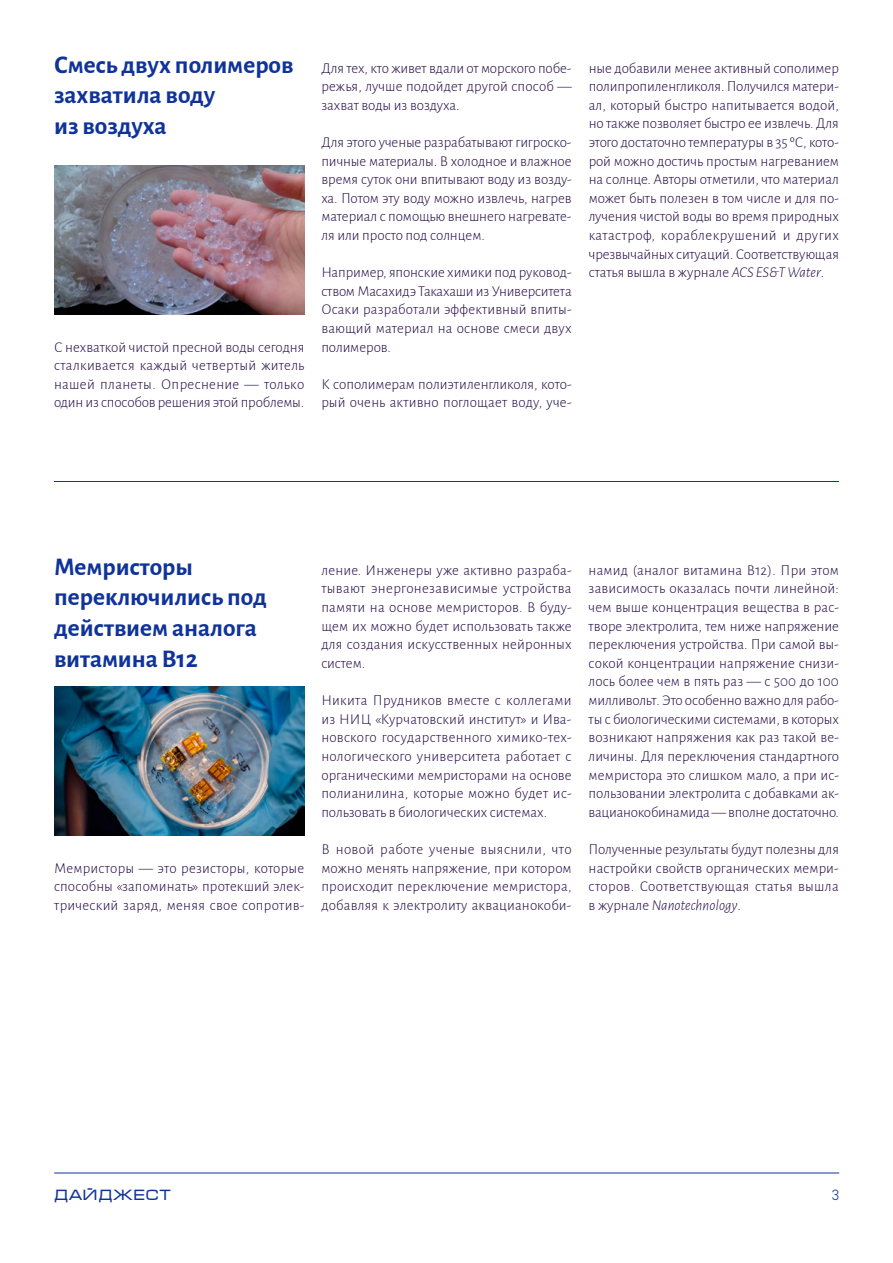
<style>
.page{position:relative;width:893px;height:1263px;background:#fff}
.page>*{position:absolute;margin:0;border:0;box-sizing:border-box;transform-origin:0 0}
.t1{font:700 25.5px/30.6px "Alegreya Sans";color:#0f3399}
.t2{font:300 15px/18.6px "Alegreya Sans";color:#240a45;text-align:justify}
.t3{font:15px "Micra";color:#0f3399}
.t4{font:300 15px "DIN2014";color:#0f3399}
.s1{font-style:italic}
</style>
<div class="page">
<hr style="left:54px;top:1172px;width:785px;height:1px;background:#0f3399">
<img style="left:54px;top:166px;width:250px;height:148px">
<hr style="left:54px;top:481px;width:785px;height:1px;background:#0f3399">
<img style="left:54px;top:686px;width:250px;height:149px">
<h1 class="t1" style="left:54px;top:47px;width:241px">Смесь двух полимеров захватила воду<br>из воздуха</h1>
<p class="t2" style="left:54px;top:337px;width:252px">С нехваткой чистой пресной воды сегодня сталкивается каждый четвертый житель нашей планеты. Опреснение — только один из способов решения этой проблемы.</p>
<p class="t2" style="left:321px;top:58px;width:252px">Для тех, кто живет вдали от морского побе&shy;режья, лучше подойдет другой способ — захват воды из воздуха.</p>
<p class="t2" style="left:321px;top:132px;width:252px">Для этого ученые разрабатывают гигроско&shy;пичные материалы. В холодное и влажное время суток они впитывают воду из возду&shy;ха. Потом эту воду можно извлечь, нагрев материал с помощью внешнего нагревате&shy;ля или просто под солнцем.</p>
<p class="t2" style="left:321px;top:263px;width:252px">Например, японские химики под руковод&shy;ством Масахидэ Такахаши из Университета Осаки разработали эффективный впиты&shy;вающий материал на основе смеси двух полимеров.</p>
<p class="t2" style="left:321px;top:374px;width:252px">К сополимерам полиэтиленгликоля, кото&shy;рый очень активно поглощает воду, уче-</p>
<p class="t2" style="left:589px;top:58px;width:252px">ные добавили менее активный сополимер полипропиленгликоля. Получился матери&shy;ал, который быстро напитывается водой, но также позволяет быстро ее извлечь. Для этого достаточно температуры в 35 oС, кото&shy;рой можно достичь простым нагреванием на солнце. Авторы отметили, что материал может быть полезен в том числе и для по&shy;лучения чистой воды во время природных катастроф, кораблекрушений и других чрезвычайных ситуаций. Соответствующая статья вышла в журнале <span class="s1">ACS ES&amp;T Water</span>.</p>
<h1 class="t1" style="left:54px;top:549px;width:214px">Мемристоры переключились под действием аналога витамина B12</h1>
<p class="t2" style="left:54px;top:858px;width:252px">Мемристоры — это резисторы, которые способны «запоминать» протекший элек&shy;трический заряд, меняя свое сопротив-</p>
<p class="t2" style="left:321px;top:560px;width:252px">ление. Инженеры уже активно разраба&shy;тывают энергонезависимые устройства памяти на основе мемристоров. В буду&shy;щем их можно будет использовать также для создания искусственных нейронных систем.</p>
<p class="t2" style="left:321px;top:690px;width:252px">Никита Прудников вместе с коллегами из НИЦ «Курчатовский институт» и Ива&shy;новского государственного химико-тех&shy;нологического университета работает с органическими мемристорами на основе полианилина, которые можно будет ис&shy;пользовать в биологических системах.</p>
<p class="t2" style="left:321px;top:839px;width:252px">В новой работе ученые выяснили, что можно менять напряжение, при котором происходит переключение мемристора, добавляя к электролиту аквацианокоби-</p>
<p class="t2" style="left:589px;top:560px;width:252px">намид (аналог витамина В12). При этом зависимость оказалась почти линейной: чем выше концентрация вещества в рас&shy;творе электролита, тем ниже напряжение переключения устройства. При самой вы&shy;сокой концентрации напряжение снизи&shy;лось более чем в пять раз — с 500 до 100 милливольт. Это особенно важно для рабо&shy;ты с биологическими системами, в которых возникают напряжения как раз такой ве&shy;личины. Для переключения стандартного мемристора это слишком мало, а при ис&shy;пользовании электролита с добавками ак&shy;вацианокобинамида — вполне достаточно.</p>
<p class="t2" style="left:589px;top:839px;width:252px">Полученные результаты будут полезны для настройки свойств органических мемри&shy;сторов. Соответствующая статья вышла в журнале <span class="s1">Nanotechnology</span>.</p>
<p class="t3" style="left:54px;top:1187px;width:119px">ДАЙДЖЕСТ</p>
<p class="t4" style="left:832px;top:1185px;width:9px">3</p>
</div>
